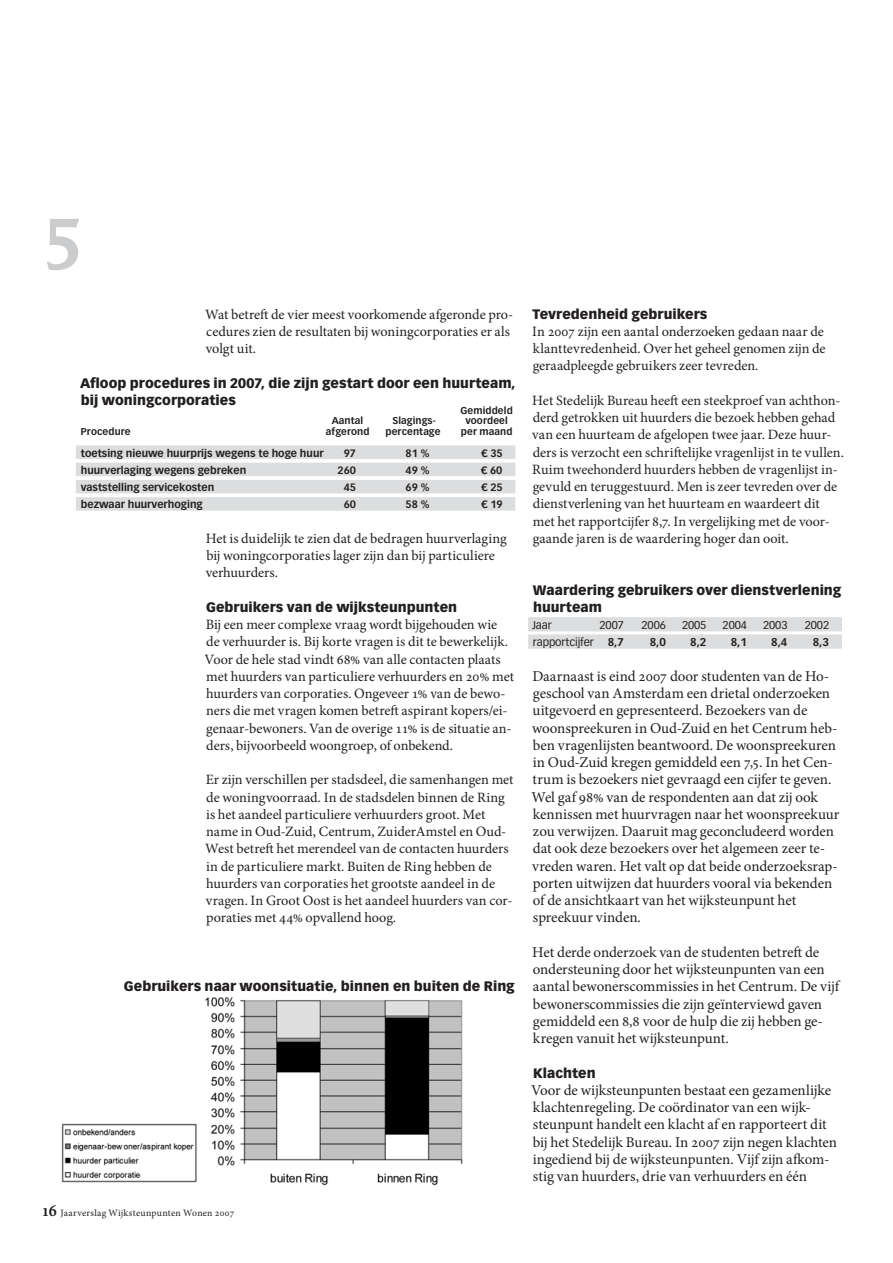
<style>
.page{position:relative;width:893px;height:1263px;background:#fff}
.page>*{position:absolute;margin:0;border:0;box-sizing:border-box;transform-origin:0 0}
.t1{font:700 72px "Angie";color:#cbccce}
.t2{font:15px/17.2px "Minion Pro";letter-spacing:-.005em;color:#231f20}
.t3{font:14.25px/17.2px "Minion Pro";letter-spacing:-.005em;color:#231f20}
.t4{font:900 13.5px/17.2px "Vectora LT Std";color:#231f20}
.t5{font:11.1px "Vectora LT Std";letter-spacing:-.01em;color:#231f20}
.t6{font:700 11.1px "Vectora LT Std";color:#231f20}
.t7{font:700 10.5px "Vectora LT Std";color:#231f20}
.t8{font:700 9.75px/10.5px "Vectora LT Std";letter-spacing:.01em;color:#231f20;text-align:center}
.t9{font:9.75px "Minion Pro";letter-spacing:.025em;color:#231f20}
.s1{font-weight:600;font-stretch:condensed;font-size:18px}
.s2{font-weight:700}
</style>
<div class="page">
<div style="left:528px;top:617px;width:314px;height:14px;background:#dcddde"></div>
<div style="left:528px;top:634px;width:314px;height:15px;background:#dcddde"></div>
<div style="left:76px;top:445px;width:439px;height:14px;background:#dcddde"></div>
<div style="left:76px;top:463px;width:439px;height:13px;background:#dcddde"></div>
<div style="left:76px;top:480px;width:439px;height:13px;background:#dcddde"></div>
<div style="left:76px;top:497px;width:439px;height:14px;background:#dcddde"></div>
<img style="left:205px;top:997px;width:258px;height:189px">
<img style="left:61px;top:1123px;width:136px;height:60px">
<h1 class="t1" style="left:43px;top:217px;width:42px">5</h1>
<p class="t3" style="left:205px;top:307px;width:310px">Wat betreft de vier meest voorkomende afgeronde pro&shy;cedures zien de resultaten bij woningcorporaties er als volgt uit.</p>
<p class="t4" style="left:80px;top:375px;width:437px">Afloop procedures in 2007, die zijn gestart door een huurteam, bij woningcorporaties</p>
<p class="t8" style="left:81px;top:427px;width:51px">Procedure</p>
<p class="t7" style="left:81px;top:448px;width:244px">toetsing nieuwe huurprijs wegens te hoge huur</p>
<p class="t7" style="left:344px;top:448px;width:14px">97</p>
<p class="t7" style="left:406px;top:448px;width:25px">81 %</p>
<p class="t7" style="left:481px;top:448px;width:23px">€ 35</p>
<p class="t7" style="left:81px;top:465px;width:167px">huurverlaging wegens gebreken</p>
<p class="t7" style="left:337px;top:465px;width:20px">260</p>
<p class="t7" style="left:406px;top:465px;width:25px">49 %</p>
<p class="t7" style="left:481px;top:465px;width:23px">€ 60</p>
<p class="t7" style="left:81px;top:482px;width:135px">vaststelling servicekosten</p>
<p class="t7" style="left:344px;top:482px;width:14px">45</p>
<p class="t7" style="left:406px;top:482px;width:25px">69 %</p>
<p class="t7" style="left:481px;top:482px;width:23px">€ 25</p>
<p class="t7" style="left:81px;top:500px;width:124px">bezwaar huurverhoging</p>
<p class="t7" style="left:344px;top:500px;width:14px">60</p>
<p class="t7" style="left:406px;top:500px;width:25px">58 %</p>
<p class="t7" style="left:481px;top:500px;width:23px">€ 19</p>
<p class="t8" style="left:385px;top:416px;width:57px">Slagings&shy;percentage</p>
<p class="t8" style="left:461px;top:406px;width:54px">Gemiddeld voordeel per maand</p>
<p class="t8" style="left:326px;top:416px;width:45px">Aantal afgerond</p>
<p class="t3" style="left:206px;top:531px;width:303px">Het is duidelijk te zien dat de bedragen huurverlaging bij woningcorporaties lager zijn dan bij particuliere verhuurders.</p>
<p class="t4" style="left:206px;top:599px;width:253px">Gebruikers van de wijksteunpunten</p>
<p class="t3" style="left:205px;top:617px;width:311px">Bij een meer complexe vraag wordt bijgehouden wie<br>de verhuurder is. Bij korte vragen is dit te bewerkelijk.<br>Voor de hele stad vindt 68% van alle contacten plaats met huurders van particuliere verhuurders en 20% met huurders van corporaties. Ongeveer 1% van de bewo&shy;ners die met vragen komen betreft aspirant kopers/ei&shy;genaar-bewoners. Van de overige 11% is de situatie an&shy;ders, bijvoorbeeld woongroep, of onbekend.</p>
<p class="t3" style="left:205px;top:772px;width:310px">Er zijn verschillen per stadsdeel, die samenhangen met de woningvoorraad. In de stadsdelen binnen de Ring is het aandeel particuliere verhuurders groot. Met name in Oud-Zuid, Centrum, ZuiderAmstel en Oud-West betreft het merendeel van de contacten huurders in de particuliere markt. Buiten de Ring hebben de huurders van corporaties het grootste aandeel in de vragen. In Groot Oost is het aandeel huurders van cor&shy;poraties met 44% opvallend hoog.</p>
<p class="t4" style="left:124px;top:979px;width:392px">Gebruikers naar woonsituatie, binnen en buiten de Ring</p>
<p class="t9" style="left:43px;top:1209px;width:193px"><span class="s1">16</span> Jaarverslag Wijksteunpunten Wonen 2007</p>
<p class="t4" style="left:532px;top:306px;width:177px">Tevredenheid gebruikers</p>
<p class="t3" style="left:532px;top:324px;width:295px">In 2007 zijn een aantal onderzoeken gedaan naar de klanttevredenheid. Over het geheel genomen zijn de geraadpleegde gebruikers zeer tevreden.</p>
<p class="t3" style="left:532px;top:393px;width:313px">Het Stedelijk Bureau heeft een steekproef van achthon&shy;derd getrokken uit huurders die bezoek hebben gehad van een huurteam de afgelopen twee jaar. Deze huur&shy;ders is verzocht een schriftelijke vragenlijst in te vullen.<br>Ruim tweehonderd huurders hebben de vragenlijst in&shy;gevuld en teruggestuurd. Men is zeer tevreden over de dienstverlening van het huurteam en waardeert dit met het rapportcijfer 8,7. In vergelijking met de voor&shy;gaande jaren is de waardering hoger dan ooit.</p>
<p class="t4" style="left:533px;top:582px;width:310px">Waardering gebruikers over dienstverlening huurteam</p>
<p class="t5" style="left:532px;top:620px;width:21px">Jaar</p>
<p class="t5" style="left:600px;top:620px;width:26px">2007</p>
<p class="t5" style="left:642px;top:620px;width:26px">2006</p>
<p class="t5" style="left:682px;top:620px;width:26px">2005</p>
<p class="t5" style="left:723px;top:620px;width:26px">2004</p>
<p class="t5" style="left:763px;top:620px;width:26px">2003</p>
<p class="t5" style="left:805px;top:620px;width:26px">2002</p>
<p class="t5" style="left:533px;top:637px;width:93px">rapportcijfer <span class="s2">8,7</span></p>
<p class="t6" style="left:650px;top:637px;width:18px">8,0</p>
<p class="t6" style="left:690px;top:637px;width:18px">8,2</p>
<p class="t6" style="left:731px;top:637px;width:18px">8,1</p>
<p class="t6" style="left:771px;top:637px;width:18px">8,4</p>
<p class="t6" style="left:813px;top:637px;width:18px">8,3</p>
<p class="t2" style="left:531px;top:669px;width:310px">Daarnaast is eind 2007 door studenten van de Ho&shy;geschool van Amsterdam een drietal onderzoeken uitgevoerd en gepresenteerd. Bezoekers van de woonspreekuren in Oud-Zuid en het Centrum heb&shy;ben vragenlijsten beantwoord. De woonspreekuren in Oud-Zuid kregen gemiddeld een 7,5. In het Cen&shy;trum is bezoekers niet gevraagd een cijfer te geven.<br>Wel gaf 98% van de respondenten aan dat zij ook kennissen met huurvragen naar het woonspreekuur zou verwijzen. Daaruit mag geconcludeerd worden dat ook deze bezoekers over het algemeen zeer te&shy;vreden waren. Het valt op dat beide onderzoeksrap&shy;porten uitwijzen dat huurders vooral via bekenden of de ansichtkaart van het wijksteunpunt het spreekuur vinden.</p>
<p class="t2" style="left:532px;top:945px;width:308px">Het derde onderzoek van de studenten betreft de ondersteuning door het wijksteunpunten van een aantal bewonerscommissies in het Centrum. De vijf bewonerscommissies die zijn geïnterviewd gaven gemiddeld een 8,8 voor de hulp die zij hebben ge&shy;kregen vanuit het wijksteunpunt.</p>
<p class="t4" style="left:533px;top:1065px;width:64px">Klachten</p>
<p class="t2" style="left:531px;top:1083px;width:308px">Voor de wijksteunpunten bestaat een gezamenlijke klachtenregeling. De coördinator van een wijk&shy;steunpunt handelt een klacht af en rapporteert dit bij het Stedelijk Bureau. In 2007 zijn negen klachten ingediend bij de wijksteunpunten. Vijf zijn afkom&shy;stig van huurders, drie van verhuurders en één</p>
</div>
